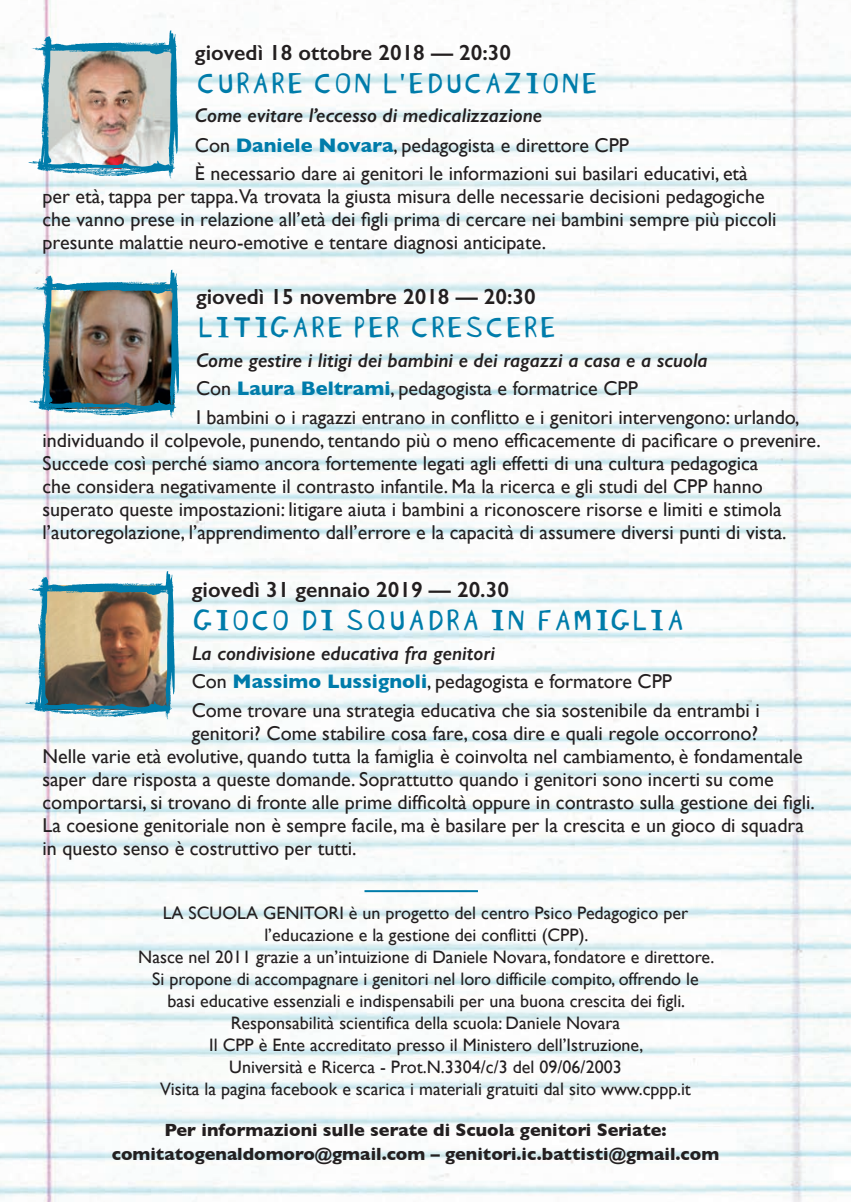
<style>
.page{position:relative;width:851px;height:1202px;background:#fff}
.page>*{position:absolute;margin:0;border:0;box-sizing:border-box;transform-origin:0 0}
.t1{font:32px "Blockhead Unplugged";color:#007caa}
.t2{font:600 22px "Gill Sans";color:#231f20}
.t3{font:20px/23px "Gill Sans";color:#231f20}
.t4{font:18px/22px "Gill Sans";color:#231f20;text-align:center}
.t5{font:700 18px/24px "Gill Sans";color:#231f20;text-align:center}
.s1{font-weight:600;font-style:italic}
.s2{font-weight:700;color:#007caa}
</style>
<div class="page">
<img style="left:0;top:0;width:850px;height:1202px">
<hr style="left:364px;top:890px;width:114px;height:2px;background:#007caa">
<img style="left:28px;top:30px;width:150px;height:149px">
<img style="left:29px;top:269px;width:150px;height:149px">
<img style="left:25px;top:571px;width:150px;height:149px">
<p class="t2" style="left:195px;top:39px;width:317px">giovedì 18 ottobre 2018 — 20:30</p>
<h1 class="t1" style="left:195px;top:56px;width:404px">CURARE CON L’EDUCAZIONE</h1>
<p class="t3" style="left:195px;top:100px;width:554px;line-height:29.2px"><span class="s1">Come evitare l’eccesso di medicalizzazione<br></span>Con <span class="s2">Daniele Novara</span>, pedagogista e direttore CPP<br>È necessario dare ai genitori le informazioni sui basilari educativi, età</p>
<p class="t3" style="left:43px;top:185px;width:735px">per età, tappa per tappa.Va trovata la giusta misura delle necessarie decisioni pedagogiche che vanno prese in relazione all’età dei figli prima di cercare nei bambini sempre più piccoli presunte malattie neuro-emotive e tentare diagnosi anticipate.</p>
<p class="t2" style="left:196px;top:284px;width:341px">giovedì 15 novembre 2018 — 20:30</p>
<h1 class="t1" style="left:196px;top:301px;width:361px">LITIGARE PER CRESCERE</h1>
<p class="t3" style="left:196px;top:345px;width:605px;line-height:28.6px"><span class="s1">Come gestire i litigi dei bambini e dei ragazzi a casa e a scuola<br></span>Con <span class="s2">Laura Beltrami</span>, pedagogista e formatrice CPP<br>I bambini o i ragazzi entrano in conflitto e i genitori intervengono: urlando,</p>
<p class="t3" style="left:43px;top:428px;width:779px">individuando il colpevole, punendo, tentando più o meno efficacemente di pacificare o prevenire.<br>Succede così perché siamo ancora fortemente legati agli effetti di una cultura pedagogica<br>che considera negativamente il contrasto infantile. Ma la ricerca e gli studi del CPP hanno superato queste impostazioni: litigare aiuta i bambini a riconoscere risorse e limiti e stimola l’autoregolazione, l’apprendimento dall’errore e la capacità di assumere diversi punti di vista.</p>
<p class="t2" style="left:192px;top:576px;width:318px">giovedì 31 gennaio 2019 — 20.30</p>
<h1 class="t1" style="left:192px;top:594px;width:493px">GIOCO DI SQUADRA IN FAMIGLIA</h1>
<p class="t3" style="left:192px;top:638px;width:569px;line-height:28.6px"><span class="s1">La condivisione educativa fra genitori<br></span>Con <span class="s2">Massimo Lussignoli</span>, pedagogista e formatore CPP<br>Come trovare una strategia educativa che sia sostenibile da entrambi i</p>
<p class="t3" style="left:43px;top:721px;width:773px;text-indent:149px">genitori? Come stabilire cosa fare, cosa dire e quali regole occorrono?<br>Nelle varie età evolutive, quando tutta la famiglia è coinvolta nel cambiamento, è fondamentale saper dare risposta a queste domande. Soprattutto quando i genitori sono incerti su come comportarsi, si trovano di fronte alle prime difficoltà oppure in contrasto sulla gestione dei figli.<br>La coesione genitoriale non è sempre facile, ma è basilare per la crescita e un gioco di squadra in questo senso è costruttivo per tutti.</p>
<p class="t4" style="left:138px;top:901px;width:577px">LA SCUOLA GENITORI è un progetto del centro Psico Pedagogico per l’educazione e la gestione dei conflitti (CPP).<br>Nasce nel 2011 grazie a un’intuizione di Daniele Novara, fondatore e direttore.<br>Si propone di accompagnare i genitori nel loro difficile compito, offrendo le basi educative essenziali e indispensabili per una buona crescita dei figli.<br>Responsabilità scientifica della scuola: Daniele Novara<br>Il CPP è Ente accreditato presso il Ministero dell’Istruzione,<br>Università e Ricerca - Prot.N.3304/c/3 del 09/06/2003<br>Visita la pagina facebook e scarica i materiali gratuiti dal sito www.cppp.it</p>
<p class="t5" style="left:112px;top:1117px;width:608px">Per informazioni sulle serate di Scuola genitori Seriate: comitatogenaldomoro@gmail.com – genitori.ic.battisti@gmail.com</p>
</div>
